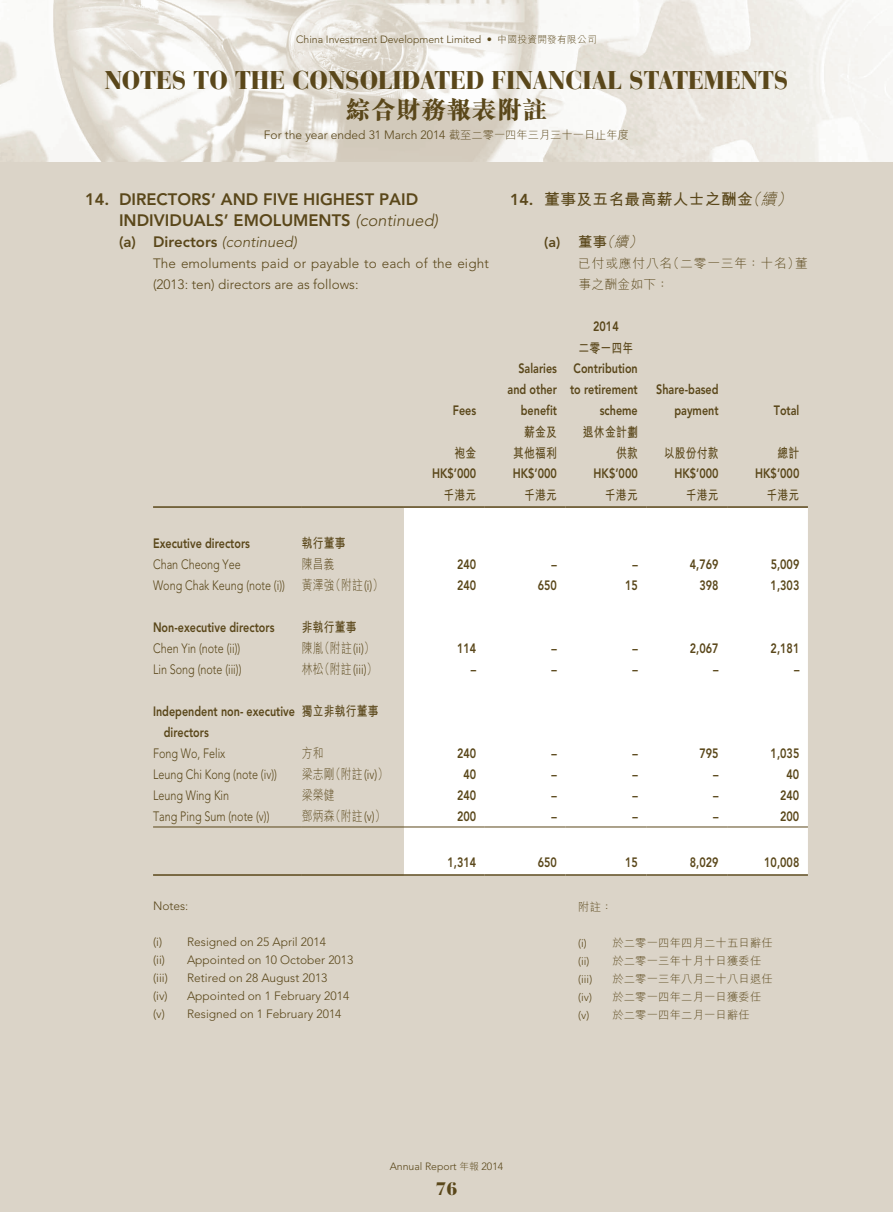
<style>
.page{position:relative;width:893px;height:1212px;background:#dbd4c8}
.page>*{position:absolute;margin:0;border:0;box-sizing:border-box;transform-origin:0 0}
.t1{font:900 25.5px "Bauer Bodoni Std";color:#5a471a;scale:.93 1}
.t2{font:800 24.75px "M Sung HK";letter-spacing:.02em;color:#5a471a}
.t3{font:900 18px "Bauer Bodoni Std";color:#5a471a}
.t4{font:800 16.5px "Avenir LT Std";color:#5a471a}
.t5{font:italic 300 16.5px "Avenir LT Std";color:#5a471a}
.t6{font:700 15.75px "M Hei HK";letter-spacing:.02em;color:#5a471a}
.t7{font:800 15px "Avenir LT Std";color:#5a471a}
.t8{font:800 14.25px "Avenir LT Std";color:#5a471a}
.t9{font:800 13.5px/21px "Avenir LT Std";color:#5a471a;text-align:right;scale:.8 1}
.t10{font:300 13.5px "Avenir LT Std";color:#5a471a;scale:.8 1}
.t11{font:300 13.5px/21px "Avenir LT Std";color:#5a471a}
.t12{font:300 13.5px "M Hei HK";letter-spacing:.02em;color:#5a471a;scale:.8 1}
.t13{font:700 13.5px/21px "M Hei HK";letter-spacing:.02em;color:#5a471a;text-align:right;scale:.8 1}
.t14{font:300 12.75px/21px "M Hei HK";letter-spacing:.06em;color:#5a471a}
.t15{font:300 12px/18px "Avenir LT Std";color:#5a471a}
.t16{font:300 11.25px/18px "M Hei HK";letter-spacing:.02em;color:#5a471a}
.t17{font:300 11.25px "Avenir LT Std";color:#5a471a}
.t18{font:300 10.5px "Avenir LT Std";color:#5a471a}
.s1{font-family:"M Hei HK";font-size:9.75px}
.s2{font-family:"M Hei HK";font-size:11.25px}
.s3{font-weight:800;font-style:normal}
.s4{font-weight:300;font-style:italic}
.s5{font-family:"Avenir LT Std";font-weight:800}
.s6{font-family:"M Hei HK";font-weight:700}
.s7{font-family:"M Hei HK";font-weight:300;font-style:italic}
.s8{font-family:"Avenir LT Std"}
</style>
<div class="page">
<img style="left:0;top:0;width:893px;height:162px">
<div style="left:404px;top:508px;width:404px;height:366px;background:#fff"></div>
<hr style="left:153px;top:506px;width:149px;height:2px;background:#5a471a">
<hr style="left:302px;top:506px;width:102px;height:2px;background:#5a471a">
<hr style="left:404px;top:506px;width:81px;height:2px;background:#5a471a">
<hr style="left:485px;top:506px;width:81px;height:2px;background:#5a471a">
<hr style="left:566px;top:506px;width:80px;height:2px;background:#5a471a">
<hr style="left:646px;top:506px;width:81px;height:2px;background:#5a471a">
<hr style="left:727px;top:506px;width:81px;height:2px;background:#5a471a">
<hr style="left:153px;top:826px;width:149px;height:1px;background:#5a471a">
<hr style="left:302px;top:826px;width:102px;height:1px;background:#5a471a">
<hr style="left:404px;top:826px;width:81px;height:1px;background:#5a471a">
<hr style="left:485px;top:826px;width:81px;height:1px;background:#5a471a">
<hr style="left:566px;top:826px;width:80px;height:1px;background:#5a471a">
<hr style="left:646px;top:826px;width:81px;height:1px;background:#5a471a">
<hr style="left:727px;top:826px;width:81px;height:1px;background:#5a471a">
<hr style="left:153px;top:874px;width:149px;height:2px;background:#5a471a">
<hr style="left:302px;top:874px;width:102px;height:2px;background:#5a471a">
<hr style="left:404px;top:874px;width:81px;height:2px;background:#5a471a">
<hr style="left:485px;top:874px;width:81px;height:2px;background:#5a471a">
<hr style="left:566px;top:874px;width:80px;height:2px;background:#5a471a">
<hr style="left:646px;top:874px;width:81px;height:2px;background:#5a471a">
<hr style="left:727px;top:874px;width:81px;height:2px;background:#5a471a">
<p class="t18" style="left:296px;top:33px;width:302px">China Investment Development Limited • <span class="s1">中國投資開發有限公司</span></p>
<h1 class="t1" style="left:105px;top:65px;width:736px">NOTES TO THE CONSOLIDATED FINANCIAL STATEMENTS</h1>
<h2 class="t2" style="left:346px;top:97px;width:203px">綜合財務報表附註</h2>
<p class="t15" style="left:264px;top:126px;width:367px">For the year ended 31 March 2014 <span class="s2">截至二零一四年三月三十一日止年度</span></p>
<p class="t4" style="left:85px;top:190px;width:36px">14. DIRECTORS</p>
<p class="t4" style="left:211px;top:190px;width:62px">’ AND FIVE</p>
<p class="t4" style="left:303px;top:190px;width:11px">HIGHEST</p>
<p class="t4" style="left:379px;top:190px;width:11px">PAID</p>
<p class="t4" style="left:119px;top:211px;width:29px">INDIVIDUALS</p>
<p class="t4" style="left:224px;top:211px;width:23px">’ EMOLUME</p>
<p class="t5" style="left:319px;top:211px;width:121px"><span class="s3">NTS</span> (continued)</p>
<p class="t7" style="left:119px;top:233px;width:179px">(a) Directors <span class="s4">(continued)</span></p>
<p class="t11" style="left:153px;top:253px;width:337px">The emoluments paid or payable to each of the eight (2013: ten) directors are as follows:</p>
<p class="t6" style="left:510px;top:188px;width:287px"><span class="s5">14.</span> 董事及五名最高薪人士之酬金<span class="s4">（續）</span></p>
<p class="t8" style="left:544px;top:234px;width:103px">(a) <span class="s6">董事</span><span class="s7">（續）</span></p>
<p class="t14" style="left:578px;top:253px;width:231px">已付或應付八名（二零一三年：十名）董事之酬金如下：</p>
<p class="t9" style="left:593px;top:316px;width:33px">2014</p>
<p class="t13" style="left:578px;top:336px;width:70px">二零一四年</p>
<p class="t9" style="left:453px;top:400px;width:31px">Fees</p>
<p class="t9" style="left:508px;top:358px;width:63px">Salaries and other benefit</p>
<p class="t9" style="left:570px;top:358px;width:86px">Contribution to retirement scheme</p>
<p class="t9" style="left:656px;top:379px;width:80px">Share-based payment</p>
<p class="t9" style="left:774px;top:400px;width:33px">Total</p>
<p class="t13" style="left:454px;top:441px;width:29px">袍金</p>
<p class="t13" style="left:513px;top:420px;width:56px">薪金及其他福利</p>
<p class="t13" style="left:583px;top:420px;width:70px">退休金計劃供款</p>
<p class="t13" style="left:664px;top:441px;width:70px">以股份付款</p>
<p class="t13" style="left:778px;top:441px;width:29px">總計</p>
<p class="t9" style="left:432px;top:463px;width:57px">HK$’000</p>
<p class="t9" style="left:513px;top:463px;width:57px">HK$’000</p>
<p class="t9" style="left:594px;top:463px;width:57px">HK$’000</p>
<p class="t9" style="left:674px;top:463px;width:57px">HK$’000</p>
<p class="t9" style="left:755px;top:463px;width:57px">HK$’000</p>
<p class="t13" style="left:443px;top:483px;width:43px">千港元</p>
<p class="t13" style="left:524px;top:483px;width:43px">千港元</p>
<p class="t13" style="left:605px;top:483px;width:43px">千港元</p>
<p class="t13" style="left:686px;top:483px;width:43px">千港元</p>
<p class="t13" style="left:766px;top:483px;width:43px">千港元</p>
<p class="t9" style="left:153px;top:532px;width:123px">Executive directors</p>
<p class="t13" style="left:302px;top:531px;width:56px">執行董事</p>
<p class="t10" style="left:153px;top:556px;width:111px">Chan Cheong Yee</p>
<p class="t12" style="left:302px;top:557px;width:43px">陳昌義</p>
<p class="t9" style="left:457px;top:553px;width:25px">240</p>
<p class="t9" style="left:552px;top:553px;width:8px">–</p>
<p class="t9" style="left:632px;top:553px;width:8px">–</p>
<p class="t9" style="left:690px;top:553px;width:37px">4,769</p>
<p class="t9" style="left:771px;top:553px;width:37px">5,009</p>
<p class="t10" style="left:153px;top:577px;width:166px">Wong Chak Keung (note (i))</p>
<p class="t12" style="left:302px;top:578px;width:103px">黃澤強（附註<span class="s8">(i)</span>）</p>
<p class="t9" style="left:457px;top:574px;width:25px">240</p>
<p class="t9" style="left:538px;top:574px;width:25px">650</p>
<p class="t9" style="left:625px;top:574px;width:17px">15</p>
<p class="t9" style="left:699px;top:574px;width:25px">398</p>
<p class="t9" style="left:771px;top:574px;width:37px">1,303</p>
<p class="t9" style="left:153px;top:616px;width:153px">Non-executive directors</p>
<p class="t13" style="left:302px;top:615px;width:70px">非執行董事</p>
<p class="t10" style="left:153px;top:640px;width:111px">Chen Yin (note (ii))</p>
<p class="t12" style="left:302px;top:641px;width:93px">陳胤（附註<span class="s8">(ii)</span>）</p>
<p class="t9" style="left:457px;top:637px;width:25px">114</p>
<p class="t9" style="left:552px;top:637px;width:8px">–</p>
<p class="t9" style="left:632px;top:637px;width:8px">–</p>
<p class="t9" style="left:690px;top:637px;width:37px">2,067</p>
<p class="t9" style="left:771px;top:637px;width:37px">2,181</p>
<p class="t10" style="left:153px;top:661px;width:112px">Lin Song (note (iii))</p>
<p class="t12" style="left:302px;top:662px;width:96px">林松（附註<span class="s8">(iii)</span>）</p>
<p class="t9" style="left:471px;top:658px;width:8px">–</p>
<p class="t9" style="left:552px;top:658px;width:8px">–</p>
<p class="t9" style="left:632px;top:658px;width:8px">–</p>
<p class="t9" style="left:713px;top:658px;width:8px">–</p>
<p class="t9" style="left:794px;top:658px;width:8px">–</p>
<p class="t9" style="left:164px;top:700px;width:166px;text-align:left;text-indent:-11px">Independent non- executive directors</p>
<p class="t13" style="left:302px;top:699px;width:98px">獨立非執行董事</p>
<p class="t10" style="left:153px;top:745px;width:92px">Fong Wo, Felix</p>
<p class="t12" style="left:302px;top:746px;width:29px">方和</p>
<p class="t9" style="left:457px;top:742px;width:25px">240</p>
<p class="t9" style="left:552px;top:742px;width:8px">–</p>
<p class="t9" style="left:632px;top:742px;width:8px">–</p>
<p class="t9" style="left:699px;top:742px;width:25px">795</p>
<p class="t9" style="left:771px;top:742px;width:37px">1,035</p>
<p class="t10" style="left:153px;top:766px;width:156px">Leung Chi Kong (note (iv))</p>
<p class="t12" style="left:302px;top:767px;width:109px">梁志剛（附註<span class="s8">(iv)</span>）</p>
<p class="t9" style="left:463px;top:763px;width:17px">40</p>
<p class="t9" style="left:552px;top:763px;width:8px">–</p>
<p class="t9" style="left:632px;top:763px;width:8px">–</p>
<p class="t9" style="left:713px;top:763px;width:8px">–</p>
<p class="t9" style="left:787px;top:763px;width:17px">40</p>
<p class="t10" style="left:153px;top:787px;width:97px">Leung Wing Kin</p>
<p class="t12" style="left:302px;top:788px;width:43px">梁榮健</p>
<p class="t9" style="left:457px;top:784px;width:25px">240</p>
<p class="t9" style="left:552px;top:784px;width:8px">–</p>
<p class="t9" style="left:632px;top:784px;width:8px">–</p>
<p class="t9" style="left:713px;top:784px;width:8px">–</p>
<p class="t9" style="left:780px;top:784px;width:25px">240</p>
<p class="t10" style="left:153px;top:808px;width:147px">Tang Ping Sum (note (v))</p>
<p class="t12" style="left:302px;top:809px;width:106px">鄧炳森（附註<span class="s8">(v)</span>）</p>
<p class="t9" style="left:457px;top:805px;width:25px">200</p>
<p class="t9" style="left:552px;top:805px;width:8px">–</p>
<p class="t9" style="left:632px;top:805px;width:8px">–</p>
<p class="t9" style="left:713px;top:805px;width:8px">–</p>
<p class="t9" style="left:780px;top:805px;width:25px">200</p>
<p class="t9" style="left:447px;top:852px;width:37px">1,314</p>
<p class="t9" style="left:538px;top:852px;width:25px">650</p>
<p class="t9" style="left:625px;top:852px;width:17px">15</p>
<p class="t9" style="left:690px;top:852px;width:37px">8,029</p>
<p class="t9" style="left:764px;top:852px;width:45px">10,008</p>
<p class="t15" style="left:153px;top:897px;width:37px">Notes:</p>
<p class="t15" style="left:153px;top:933px;width:202px">(i) Resigned on 25 April 2014<br>(ii) Appointed on 10 October 2013 (iii)</p>
<p class="t16" style="left:578px;top:897px;width:35px">附註：</p>
<p class="t16" style="left:578px;top:933px;width:196px"><span class="s8">(i)</span> 於二零一四年四月二十五日辭任<span class="s8">(ii)</span> 於二零一三年十月十日獲委任</p>
<p class="t17" style="left:578px;top:972px;width:15px">(iii)</p>
<p class="t16" style="left:578px;top:969px;width:196px;text-indent:34px">於二零一三年八月二十八日退任<span class="s8">(iv)</span> 於二零一四年二月一日獲委任<span class="s8">(v)</span> 於二零一四年二月一日辭任</p>
<p class="t15" style="left:153px;top:969px;width:198px;text-indent:34px">Retired on 28 August 2013<br>(iv) Appointed on 1 February 2014 (v) Resigned on 1 February 2014</p>
<p class="t18" style="left:390px;top:1160px;width:115px">Annual Report <span class="s1">年報</span> 2014</p>
<h3 class="t3" style="left:435px;top:1177px;width:24px">76</h3>
</div>
